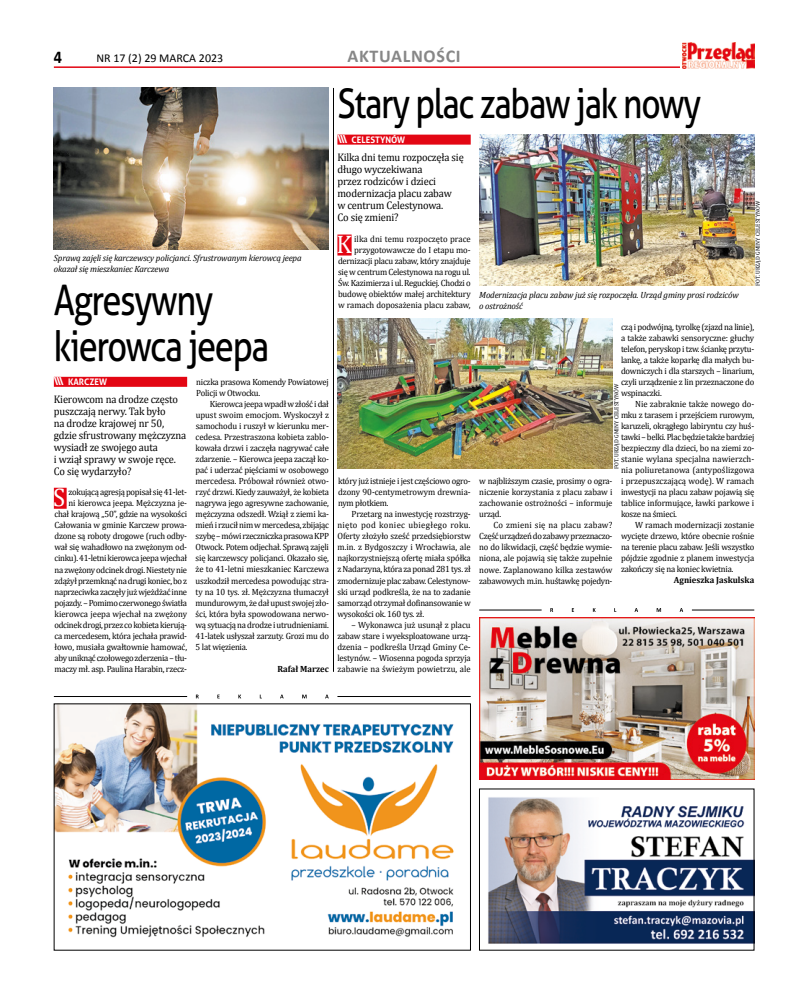
<style>
.page{position:relative;width:794px;height:993px;background:#fff}
.page>*{position:absolute;margin:0;border:0;box-sizing:border-box;transform-origin:0 0}
.t1{font:42px/46px "Aller";letter-spacing:-.04em;color:#000;scale:.82 1}
.t2{font:41px "Aller";letter-spacing:-.04em;color:#000;scale:.82 1}
.t3{font:25.5px "Cambria";color:#fff;scale:.96 1}
.t4{font:700 18px "Calibri";letter-spacing:.04em;color:#878787}
.t5{font:700 18px "Calibri";color:#000;scale:.9 1}
.t6{font:12px "Calibri";color:#000}
.t7{font:11px/12px "Cambria";letter-spacing:-.015em;color:#000;scale:.95 1}
.t8{font:9px/11px "Cambria";letter-spacing:-.025em;color:#000;text-align:justify;scale:.96 1}
.t9{font:italic 9px/11px "Cambria";letter-spacing:-.015em;color:#000}
.t10{font:700 9px "Cambria";color:#000;scale:.96 1}
.t11{font:700 9px "Aller";color:#fff;scale:.96 1}
.t12{font:6px "Cambria";color:#000;scale:.96 1}
.s1{font-size:11px}
</style>
<div class="page">
<hr style="left:54px;top:66px;width:626px;height:2px;background:#e30613">
<img style="left:682px;top:43px;width:72px;height:25px">
<img style="left:56px;top:705px;width:398px;height:233px">
<hr style="left:54px;top:696px;width:133px;height:1px;background:#000">
<hr style="left:337px;top:696px;width:134px;height:1px;background:#000">
<svg style="left:196px;top:694px;width:133px;height:4px"></svg>
<img style="left:479px;top:617px;width:275px;height:162px">
<img style="left:488px;top:797px;width:264px;height:147px">
<hr style="left:479px;top:609px;width:62px;height:1px;background:#000">
<hr style="left:692px;top:609px;width:62px;height:1px;background:#000">
<svg style="left:550px;top:608px;width:133px;height:3px"></svg>
<div style="left:54px;top:376px;width:133px;height:10px;background:#e30613"></div>
<div style="left:54px;top:487px;width:13px;height:21px;background:#e30613"></div>
<div style="left:337px;top:134px;width:134px;height:10px;background:#e30613"></div>
<div style="left:337px;top:234px;width:14px;height:21px;background:#e30613"></div>
<img style="left:479px;top:135px;width:275px;height:150px">
<img style="left:337px;top:318px;width:275px;height:150px">
<img style="left:54px;top:88px;width:275px;height:161px">
<hr style="left:333px;top:88px;width:1px;height:583px;background:#000">
<h3 class="t5" style="left:54px;top:45px;width:11px">4</h3>
<h3 class="t6" style="left:96px;top:51px;width:128px">NR 17 (2) 29 MARCA 2023</h3>
<h3 class="t4" style="left:347px;top:45px;width:115px">AKTUALNOŚCI</h3>
<p class="t9" style="left:54px;top:251px;width:249px">Sprawą zajęli się karczewscy policjanci. Sfrustrowanym kierowcą jeepa okazał się mieszkaniec Karczewa</p>
<h1 class="t1" style="left:54px;top:277px;width:264px">Agresywny kierowca jeepa</h1>
<p class="t11" style="left:54px;top:376px;width:57px"><span class="s1">\\\</span> KARCZEW</p>
<p class="t7" style="left:54px;top:393px;width:141px">Kierowcom na drodze często puszczają nerwy. Tak było<br>na drodze krajowej nr 50, gdzie sfrustrowany mężczyzna wysiadł ze swojego auta<br>i wziął sprawy w swoje ręce.<br>Co się wydarzyło?</p>
<h3 class="t3" style="left:53px;top:482px;width:14px">S</h3>
<p class="t8" style="left:196px;top:376px;width:140px">niczka prasowa Komendy Powiatowej<br>Policji w Otwocku.</p>
<p class="t8" style="left:196px;top:398px;width:140px;text-indent:14px">Kierowca jeepa wpadł w złość i dał upust swoim emocjom. Wyskoczył z samochodu i ruszył w kierunku mer&shy;cedesa. Przestraszona kobieta zablo&shy;kowała drzwi i zaczęła nagrywać całe zdarzenie. – Kierowca jeepa zaczął ko&shy;pać i uderzać pięściami w osobowego mercedesa. Próbował również otwo&shy;rzyć drzwi. Kiedy zauważył, że kobieta nagrywa jego agresywne zachowanie, mężczyzna odszedł. Wziął z ziemi ka&shy;mień i rzucił nim w mercedesa, zbijając szybę – mówi rzeczniczka prasowa KPP Otwock. Potem odjechał. Sprawą zajęli się karczewscy policjanci. Okazało się, że to 41-letni mieszkaniec Karczewa uszkodził mercedesa powodując stra&shy;ty na 10 tys. zł. Mężczyzna tłumaczył mundurowym, że dał upust swojej zło&shy;ści, która była spowodowana nerwo&shy;wą sytuacją na drodze i utrudnieniami.<br>41-latek usłyszał zarzuty. Grozi mu do 5 lat więzienia.</p>
<p class="t10" style="left:277px;top:662px;width:55px">Rafał Marzec</p>
<p class="t8" style="left:54px;top:486px;width:140px;text-align:right">zokującą agresją popisał się 41-let-<br>ni kierowca jeepa. Mężczyzna je&shy;chał krajową „50”, gdzie na wysokości Całowania w gminie Karczew prowa&shy;dzone są roboty drogowe (ruch odby&shy;wał się wahadłowo na zwężonym od&shy;cinku). 41-letni kierowca jeepa wjechał na zwężony odcinek drogi. Niestety nie zdążył przemknąć na drugi koniec, bo z naprzeciwka zaczęły już wjeżdżać inne pojazdy. – Pomimo czerwonego światła kierowca jeepa wjechał na zwężony odcinek drogi, przez co kobieta kierują&shy;ca mercedesem, która jechała prawid&shy;łowo, musiała gwałtownie hamować, aby uniknąć czołowego zderzenia – tłu&shy;maczy mł. asp. Paulina Harabin, rzecz-</p>
<h2 class="t2" style="left:337px;top:79px;width:445px">Stary plac zabaw jak nowy</h2>
<p class="t11" style="left:337px;top:134px;width:72px"><span class="s1">\\\</span> CELESTYNÓW</p>
<p class="t7" style="left:337px;top:151px;width:134px">Kilka dni temu rozpoczęła się długo wyczekiwana<br>przez rodziców i dzieci modernizacja placu zabaw<br>w centrum Celestynowa.<br>Co się zmieni?</p>
<h3 class="t3" style="left:336px;top:229px;width:18px">K</h3>
<p class="t8" style="left:338px;top:233px;width:140px;text-align:right">ilka dni temu rozpoczęto prace przygotowawcze do I etapu mo&shy;dernizacji placu zabaw, który znajduje się w centrum Celestynowa na rogu ul.<br>Św. Kazimierza i ul. Reguckiej. Chodzi o budowę obiektów małej architektury w ramach doposażenia placu zabaw,</p>
<p class="t9" style="left:479px;top:288px;width:261px">Modernizacja placu zabaw już się rozpoczęła. Urząd gminy prosi rodziców o ostrożność</p>
<p class="t12" style="left:754px;top:286px;width:90px;rotate:-90deg">FOT. URZĄD GMINY CELESTYNÓW</p>
<p class="t8" style="left:338px;top:475px;width:140px">który już istnieje i jest częściowo ogro&shy;dzony 90-centymetrowym drewnia&shy;nym płotkiem.</p>
<p class="t8" style="left:337px;top:508px;width:140px;text-indent:14px">Przetarg na inwestycję rozstrzyg&shy;nięto pod koniec ubiegłego roku.<br>Oferty złożyło sześć przedsiębiorstw m.in. z Bydgoszczy i Wrocławia, ale najkorzystniejszą ofertę miała spółka z Nadarzyna, która za ponad 281 tys. zł zmodernizuje plac zabaw. Celestynow&shy;ski urząd podkreśla, że na to zadanie samorząd otrzymał dofinansowanie w wysokości ok. 160 tys. zł.</p>
<p class="t8" style="left:337px;top:618px;width:140px;text-indent:14px">– Wykonawca już usunął z placu zabaw stare i wyeksploatowane urzą&shy;dzenia – podkreśla Urząd Gminy Ce&shy;lestynów. – Wiosenna pogoda sprzyja zabawie na świeżym powietrzu, ale</p>
<p class="t8" style="left:621px;top:321px;width:140px">czą i podwójną, tyrolkę (zjazd na linie), a także zabawki sensoryczne: głuchy telefon, peryskop i tzw. ściankę przytu&shy;lankę, a także koparkę dla małych bu&shy;downiczych i dla starszych – linarium, czyli urządzenie z lin przeznaczone do wspinaczki.</p>
<p class="t8" style="left:621px;top:398px;width:140px;text-indent:14px">Nie zabraknie także nowego do&shy;mku z tarasem i przejściem rurowym, karuzeli, okrągłego labiryntu czy huś&shy;tawki – belki. Plac będzie także bardziej bezpieczny dla dzieci, bo na ziemi zo&shy;stanie wylana specjalna nawierzch&shy;nia poliuretanowa (antypoślizgowa i przepuszczającą wodę). W ramach inwestycji na placu zabaw pojawią się tablice informujące, ławki parkowe i kosze na śmieci.</p>
<p class="t8" style="left:621px;top:519px;width:140px;text-indent:14px">W ramach modernizacji zostanie wycięte drzewo, które obecnie rośnie na terenie placu zabaw. Jeśli wszystko pójdzie zgodnie z planem inwestycja zakończy się na koniec kwietnia.</p>
<p class="t10" style="left:674px;top:574px;width:85px">Agnieszka Jaskulska</p>
<p class="t12" style="left:613px;top:468px;width:90px;rotate:-90deg">FOT. URZĄD GMINY CELESTYNÓW</p>
<p class="t8" style="left:479px;top:475px;width:140px">w najbliższym czasie, prosimy o ogra&shy;niczenie korzystania z placu zabaw i zachowanie ostrożności – informuje urząd.</p>
<p class="t8" style="left:479px;top:519px;width:140px;text-indent:14px">Co zmieni się na placu zabaw?<br>Część urządzeń do zabawy przeznaczo&shy;no do likwidacji, część będzie wymie&shy;niona, ale pojawią się także zupełnie nowe. Zaplanowano kilka zestawów zabawowych m.in. huśtawkę pojedyn-</p>
</div>
